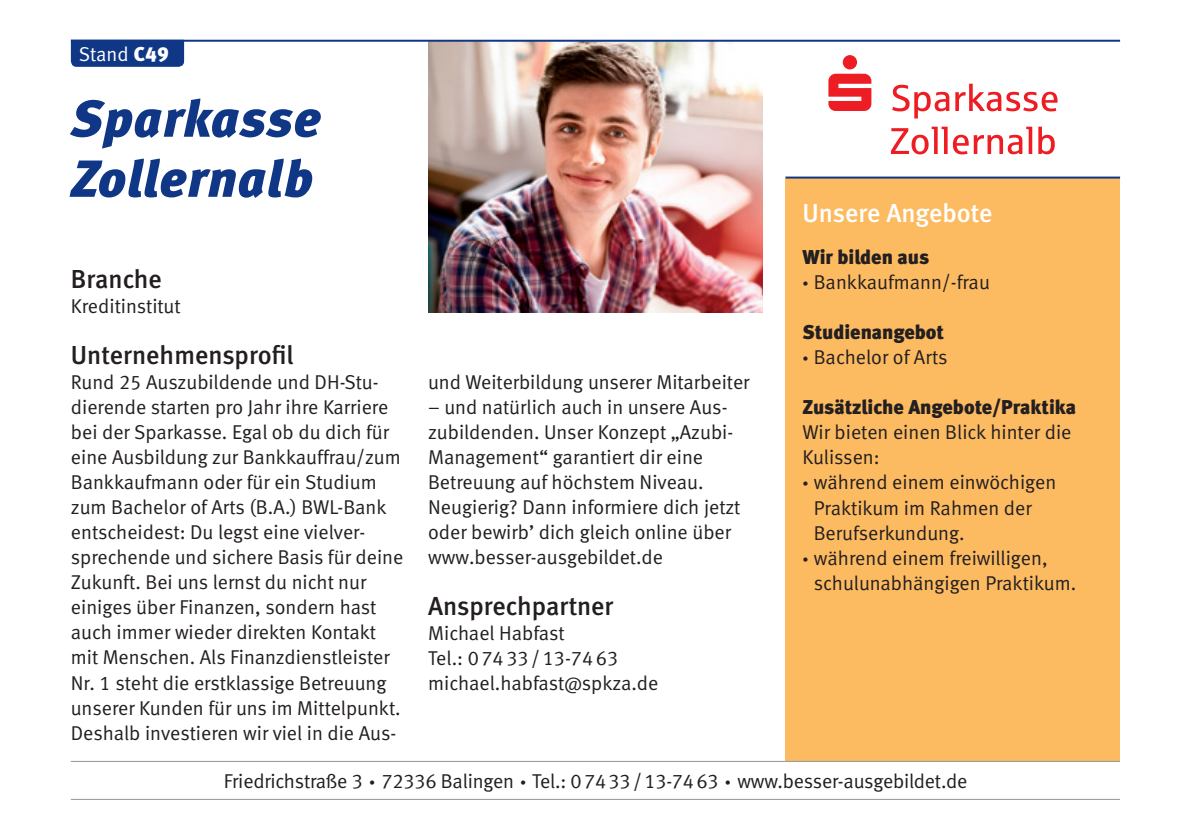
<style>
.page{position:relative;width:1191px;height:840px;background:#fff}
.page>*{position:absolute;margin:0;border:0;box-sizing:border-box;transform-origin:0 0}
.t1{font:italic 52px/60px "Meta Black LF";letter-spacing:.015em;color:#103785}
.t2{font:26px "Meta Medium LF";color:#231f20}
.t3{font:26px "Meta Medium LF";letter-spacing:-.005em;color:#fff}
.t4{font:20px/25px "Meta Normal LF";color:#231f20}
.t5{font:20px "Meta Black LF";color:#231f20}
.t6{font:20px "Meta Normal LF";color:#fff}
.s1{font-family:"Meta Black LF"}
</style>
<div class="page">
<div style="left:785px;top:178px;width:335px;height:582px;background:#fcba61"></div>
<img style="left:428px;top:42px;width:335px;height:270px">
<div style="left:71px;top:42px;width:113px;height:25px;background:#103785"></div>
<hr style="left:71px;top:40px;width:1049px;height:2px;background:#103785">
<hr style="left:71px;top:760px;width:1049px;height:1px;background:#939598">
<hr style="left:71px;top:798px;width:1049px;height:1px;background:#939598">
<hr style="left:785px;top:176px;width:335px;height:2px;background:#103785">
<svg style="left:891px;top:127px;width:56px;height:27px"></svg>
<svg style="left:953px;top:127px;width:79px;height:27px"></svg>
<svg style="left:1038px;top:127px;width:16px;height:27px"></svg>
<svg style="left:892px;top:85px;width:57px;height:33px"></svg>
<svg style="left:955px;top:84px;width:102px;height:27px"></svg>
<svg style="left:828px;top:55px;width:43px;height:56px"></svg>
<p class="t6" style="left:79px;top:42px;width:91px">Stand <span class="s1">C49</span></p>
<h1 class="t1" style="left:71px;top:88px;width:251px">Sparkasse<br>Zollernalb</h1>
<h2 class="t2" style="left:71px;top:263px;width:93px">Branche</h2>
<p class="t4" style="left:71px;top:293px;width:111px">Kreditinstitut</p>
<h2 class="t2" style="left:71px;top:340px;width:224px">Unternehmensprofil</h2>
<p class="t4" style="left:71px;top:369px;width:334px">Rund 25 Auszubildende und DH-Stu&shy;dierende starten pro Jahr ihre Karriere bei der Sparkasse. Egal ob du dich für eine Ausbildung zur Bankkauffrau/zum Bankkaufmann oder für ein Studium zum Bachelor of Arts (B.A.) BWL-Bank entscheidest: Du legst eine vielver&shy;sprechende und sichere Basis für deine Zukunft. Bei uns lernst du nicht nur einiges über Finanzen, sondern hast auch immer wieder direkten Kontakt mit Menschen. Als Finanzdienstleister Nr. 1 steht die erstklassige Betreuung unserer Kunden für uns im Mittelpunkt.<br>Deshalb investieren wir viel in die Aus-</p>
<p class="t4" style="left:428px;top:369px;width:323px">und Weiterbildung unserer Mitarbeiter</p>
<p class="t4" style="left:428px;top:394px;width:314px">– und natürlich auch in unsere Aus&shy;zubildenden. Unser Konzept „Azubi-Management“ garantiert dir eine Betreuung auf höchstem Niveau.<br>Neugierig? Dann informiere dich jetzt oder bewirb’ dich gleich online über www.besser-ausgebildet.de</p>
<h2 class="t2" style="left:428px;top:590px;width:187px">Ansprechpartner</h2>
<p class="t4" style="left:428px;top:619px;width:232px">Michael Habfast<br>Tel.: 07433/13-7463 michael.habfast@spkza.de</p>
<h2 class="t3" style="left:802px;top:197px;width:192px">Unsere Angebote</h2>
<p class="t5" style="left:802px;top:245px;width:128px">Wir bilden aus</p>
<p class="t4" style="left:802px;top:269px;width:189px"><span class="s1">·</span> Bankkaufmann/-frau</p>
<p class="t5" style="left:802px;top:320px;width:143px">Studienangebot</p>
<p class="t4" style="left:802px;top:344px;width:147px"><span class="s1">·</span> Bachelor of Arts</p>
<p class="t5" style="left:802px;top:395px;width:275px">Zusätzliche Angebote/Praktika</p>
<p class="t4" style="left:802px;top:419px;width:270px">Wir bieten einen Blick hinter die</p>
<p class="t4" style="left:802px;top:444px;width:79px">Kulissen:</p>
<p class="t4" style="left:802px;top:469px;width:255px"><span class="s1">·</span> während einem einwöchigen</p>
<p class="t4" style="left:814px;top:494px;width:219px">Praktikum im Rahmen der</p>
<p class="t4" style="left:814px;top:519px;width:152px">Berufserkundung.</p>
<p class="t4" style="left:802px;top:544px;width:247px"><span class="s1">·</span> während einem freiwilligen,</p>
<p class="t4" style="left:814px;top:569px;width:264px">schulunabhängigen Praktikum.</p>
<p class="t4" style="left:224px;top:768px;width:745px">Friedrichstraße 3 <span class="s1">·</span> 72336 Balingen <span class="s1">·</span> Tel.: 07433/13-7463 <span class="s1">·</span> www.besser-ausgebildet.de</p>
</div>
